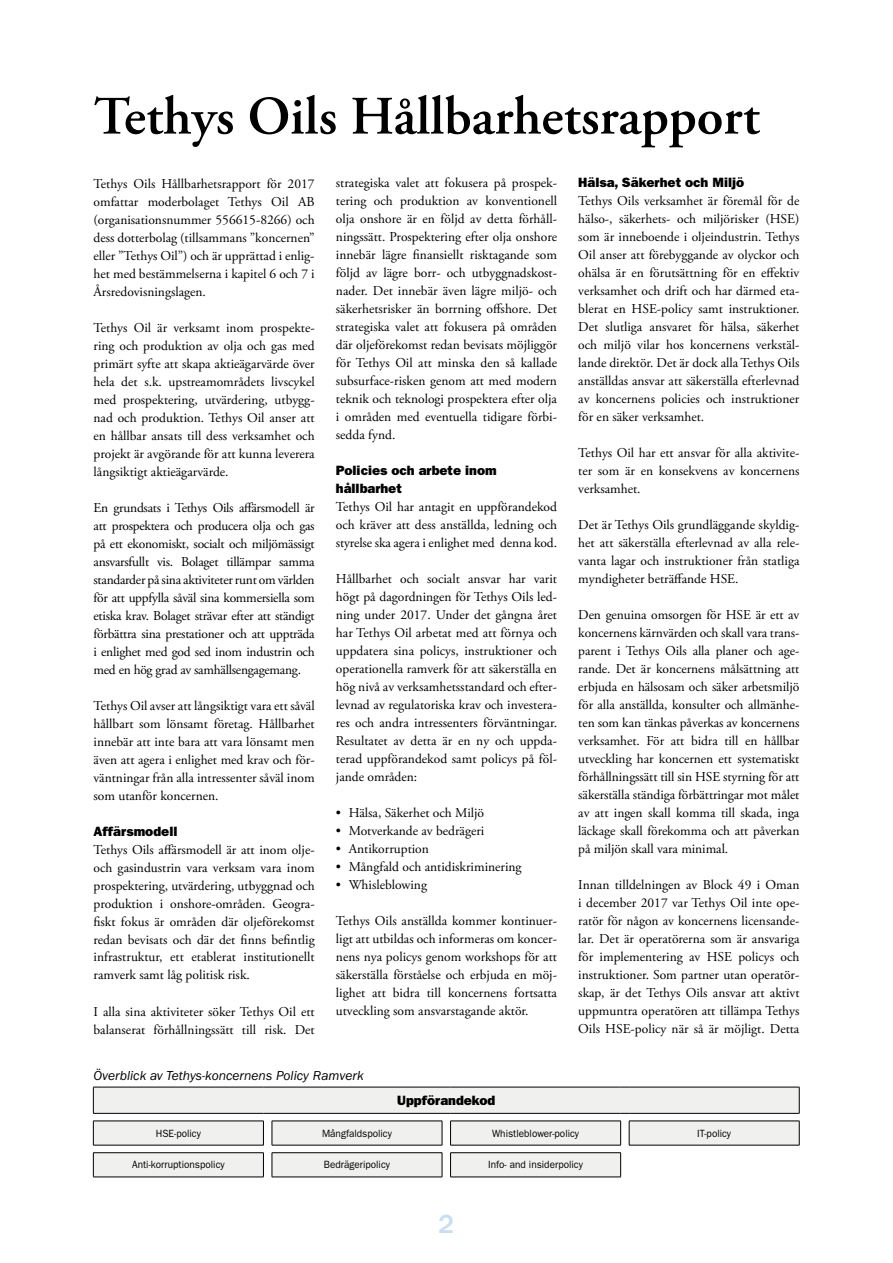
<style>
.page{position:relative;width:893px;height:1263px;background:#fff}
.page>*{position:absolute;margin:0;border:0;box-sizing:border-box;transform-origin:0 0}
.t1{font:600 54px "Adobe Garamond Pro";color:#000}
.t2{font:500 27px "ITC Franklin Gothic Std";color:#c8def4}
.t3{font:13.5px/18px "Adobe Garamond Pro";color:#000;text-align:justify}
.t4{font:13.5px/18px "ITC Franklin Gothic Std Hvy";color:#000}
.t5{font:italic 13.5px "ITC Franklin Gothic Std";color:#000}
.t6{font:10.5px "ITC Franklin Gothic Std";color:#000;scale:.95 1}
</style>
<div class="page">
<svg style="left:93px;top:1088px;width:706px;height:89px;fill:#f0f0ee"></svg>
<svg style="left:93px;top:1122px;width:1px;height:23px"></svg>
<svg style="left:263px;top:1122px;width:1px;height:23px"></svg>
<svg style="left:272px;top:1122px;width:1px;height:23px"></svg>
<svg style="left:442px;top:1121px;width:1px;height:24px"></svg>
<svg style="left:450px;top:1122px;width:1px;height:23px"></svg>
<svg style="left:620px;top:1122px;width:1px;height:23px"></svg>
<svg style="left:93px;top:1153px;width:1px;height:24px"></svg>
<svg style="left:263px;top:1153px;width:1px;height:24px"></svg>
<svg style="left:272px;top:1153px;width:1px;height:24px"></svg>
<svg style="left:442px;top:1153px;width:1px;height:24px"></svg>
<svg style="left:450px;top:1153px;width:1px;height:24px"></svg>
<svg style="left:620px;top:1153px;width:1px;height:24px"></svg>
<hr style="left:93px;top:1177px;width:171px;height:1px;background:#000">
<hr style="left:272px;top:1177px;width:170px;height:1px;background:#000">
<hr style="left:450px;top:1177px;width:171px;height:1px;background:#000">
<hr style="left:93px;top:1087px;width:170px;height:1px;background:#000">
<hr style="left:272px;top:1087px;width:170px;height:1px;background:#000">
<hr style="left:451px;top:1087px;width:170px;height:1px;background:#000">
<hr style="left:629px;top:1087px;width:170px;height:1px;background:#000">
<hr style="left:93px;top:1113px;width:170px;height:1px;background:#000">
<hr style="left:272px;top:1113px;width:170px;height:1px;background:#000">
<hr style="left:451px;top:1113px;width:170px;height:1px;background:#000">
<hr style="left:629px;top:1113px;width:170px;height:1px;background:#000">
<hr style="left:93px;top:1121px;width:171px;height:1px;background:#000">
<hr style="left:272px;top:1121px;width:170px;height:1px;background:#000">
<hr style="left:450px;top:1121px;width:171px;height:1px;background:#000">
<hr style="left:629px;top:1121px;width:170px;height:1px;background:#000">
<hr style="left:93px;top:1145px;width:171px;height:1px;background:#000">
<hr style="left:272px;top:1145px;width:170px;height:1px;background:#000">
<hr style="left:450px;top:1145px;width:171px;height:1px;background:#000">
<hr style="left:629px;top:1145px;width:170px;height:1px;background:#000">
<hr style="left:93px;top:1152px;width:171px;height:1px;background:#000">
<hr style="left:272px;top:1152px;width:170px;height:1px;background:#000">
<hr style="left:450px;top:1152px;width:171px;height:1px;background:#000">
<svg style="left:93px;top:1087px;width:1px;height:26px"></svg>
<svg style="left:799px;top:1087px;width:1px;height:26px"></svg>
<svg style="left:629px;top:1121px;width:1px;height:24px"></svg>
<svg style="left:799px;top:1121px;width:1px;height:24px"></svg>
<h1 class="t1" style="left:94px;top:85px;width:668px">Tethys Oils Hållbarhetsrapport</h1>
<p class="t3" style="left:94px;top:175px;width:223px">Tethys Oils Hållbarhetsrapport för 2017 omfattar moderbolaget Tethys Oil AB (organisationsnummer 556615-8266) och dess dotterbolag (tillsammans ”koncernen” eller ”Tethys Oil”) och är upprättad i enlig&shy;het med bestämmelserna i kapitel 6 och 7 i Årsredovisningslagen.</p>
<p class="t3" style="left:94px;top:319px;width:223px">Tethys Oil är verksamt inom prospekte&shy;ring och produktion av olja och gas med primärt syfte att skapa aktieägarvärde över hela det s.k. upstreamområdets livscykel med prospektering, utvärdering, utbygg&shy;nad och produktion. Tethys Oil anser att en hållbar ansats till dess verksamhet och projekt är avgörande för att kunna leverera långsiktigt aktieägarvärde.</p>
<p class="t3" style="left:94px;top:499px;width:223px">En grundsats i Tethys Oils affärsmodell är att prospektera och producera olja och gas på ett ekonomiskt, socialt och miljömässigt ansvarsfullt vis. Bolaget tillämpar samma standarder på sina aktiviteter runt om världen för att uppfylla såväl sina kommersiella som etiska krav. Bolaget strävar efter att ständigt förbättra sina prestationer och att uppträda i enlighet med god sed inom industrin och med en hög grad av samhällsengagemang.</p>
<p class="t3" style="left:94px;top:697px;width:223px">Tethys Oil avser att långsiktigt vara ett såväl hållbart som lönsamt företag. Hållbarhet innebär att inte bara att vara lönsamt men även att agera i enlighet med krav och för&shy;väntningar från alla intressenter såväl inom som utanför koncernen.</p>
<p class="t4" style="left:94px;top:822px;width:85px">Affärsmodell</p>
<p class="t3" style="left:94px;top:841px;width:223px">Tethys Oils affärsmodell är att inom olje&shy;och gasindustrin vara verksam vara inom prospektering, utvärdering, utbyggnad och produktion i onshore-områden. Geogra&shy;fiskt fokus är områden där oljeförekomst redan bevisats och där det finns befintlig infrastruktur, ett etablerat institutionellt ramverk samt låg politisk risk.</p>
<p class="t3" style="left:94px;top:1003px;width:223px">I alla sina aktiviteter söker Tethys Oil ett balanserat förhållningssätt till risk. Det</p>
<p class="t4" style="left:578px;top:174px;width:167px">Hälsa, Säkerhet och Miljö</p>
<p class="t3" style="left:578px;top:192px;width:223px">Tethys Oils verksamhet är föremål för de hälso-, säkerhets- och miljörisker (HSE) som är inneboende i oljeindustrin. Tethys Oil anser att förebyggande av olyckor och ohälsa är en förutsättning för en effektiv verksamhet och drift och har därmed eta&shy;blerat en HSE-policy samt instruktioner.<br>Det slutliga ansvaret för hälsa, säkerhet och miljö vilar hos koncernens verkstäl&shy;lande direktör. Det är dock alla Tethys Oils anställdas ansvar att säkerställa efterlevnad av koncernens policies och instruktioner för en säker verksamhet.</p>
<p class="t3" style="left:578px;top:444px;width:223px">Tethys Oil har ett ansvar för alla aktivite&shy;ter som är en konsekvens av koncernens verksamhet.</p>
<p class="t3" style="left:578px;top:516px;width:223px">Det är Tethys Oils grundläggande skyldig&shy;het att säkerställa efterlevnad av alla rele&shy;vanta lagar och instruktioner från statliga myndigheter beträffande HSE.</p>
<p class="t3" style="left:578px;top:606px;width:223px">Den genuina omsorgen för HSE är ett av koncernens kärnvärden och skall vara trans&shy;parent i Tethys Oils alla planer och age&shy;rande. Det är koncernens målsättning att erbjuda en hälsosam och säker arbetsmiljö för alla anställda, konsulter och allmänhe&shy;ten som kan tänkas påverkas av koncernens verksamhet. För att bidra till en hållbar utveckling har koncernen ett systematiskt förhållningssätt till sin HSE styrning för att säkerställa ständiga förbättringar mot målet av att ingen skall komma till skada, inga läckage skall förekomma och att påverkan på miljön skall vara minimal.</p>
<p class="t3" style="left:578px;top:876px;width:223px">Innan tilldelningen av Block 49 i Oman i december 2017 var Tethys Oil inte ope&shy;ratör för någon av koncernens licensande&shy;lar. Det är operatörerna som är ansvariga för implementering av HSE policys och instruktioner. Som partner utan operatör&shy;skap, är det Tethys Oils ansvar att aktivt uppmuntra operatören att tillämpa Tethys Oils HSE-policy när så är möjligt. Detta</p>
<p class="t3" style="left:336px;top:175px;width:223px">strategiska valet att fokusera på prospek&shy;tering och produktion av konventionell olja onshore är en följd av detta förhåll&shy;ningssätt. Prospektering efter olja onshore innebär lägre finansiellt risktagande som följd av lägre borr- och utbyggnadskost&shy;nader. Det innebär även lägre miljö- och säkerhetsrisker än borrning offshore. Det strategiska valet att fokusera på områden där oljeförekomst redan bevisats möjliggör för Tethys Oil att minska den så kallade subsurface-risken genom att med modern teknik och teknologi prospektera efter olja i områden med eventuella tidigare förbi&shy;sedda fynd.</p>
<p class="t4" style="left:336px;top:462px;width:162px">Policies och arbete inom hållbarhet</p>
<p class="t3" style="left:336px;top:498px;width:223px">Tethys Oil har antagit en uppförandekod och kräver att dess anställda, ledning och styrelse ska agera i enlighet med denna kod.</p>
<p class="t3" style="left:336px;top:570px;width:223px">Hållbarhet och socialt ansvar har varit högt på dagordningen för Tethys Oils led&shy;ning under 2017. Under det gångna året har Tethys Oil arbetat med att förnya och uppdatera sina policys, instruktioner och operationella ramverk för att säkerställa en hög nivå av verksamhetsstandard och efter&shy;levnad av regulatoriska krav och investera&shy;res och andra intressenters förväntningar.<br>Resultatet av detta är en ny och uppda&shy;terad uppförandekod samt policys på föl&shy;jande områden:</p>
<p class="t3" style="left:336px;top:804px;width:150px">• Hälsa, Säkerhet och Miljö</p>
<p class="t3" style="left:336px;top:822px;width:150px">• Motverkande av bedrägeri</p>
<p class="t3" style="left:336px;top:840px;width:95px">• Antikorruption</p>
<p class="t3" style="left:336px;top:858px;width:187px">• Mångfald och antidiskriminering</p>
<p class="t3" style="left:336px;top:876px;width:93px">• Whisleblowing</p>
<p class="t3" style="left:336px;top:912px;width:223px">Tethys Oils anställda kommer kontinuer&shy;ligt att utbildas och informeras om koncer&shy;nens nya policys genom workshops för att säkerställa förståelse och erbjuda en möj&shy;lighet att bidra till koncernens fortsatta utveckling som ansvarstagande aktör.</p>
<p class="t5" style="left:94px;top:1068px;width:272px">Överblick av Tethys-koncernens Policy Ramverk</p>
<p class="t4" style="left:397px;top:1091px;width:100px">Uppförandekod</p>
<p class="t6" style="left:156px;top:1127px;width:49px">HSE-policy</p>
<p class="t6" style="left:322px;top:1127px;width:75px">Mångfaldspolicy</p>
<p class="t6" style="left:492px;top:1127px;width:93px">Whistleblower-policy</p>
<p class="t6" style="left:697px;top:1127px;width:37px">IT-policy</p>
<p class="t6" style="left:132px;top:1159px;width:99px">Anti-korruptionspolicy</p>
<p class="t6" style="left:324px;top:1159px;width:71px">Bedrägeripolicy</p>
<p class="t6" style="left:488px;top:1159px;width:101px">Info- and insiderpolicy</p>
<h2 class="t2" style="left:439px;top:1209px;width:17px">2</h2>
</div>
